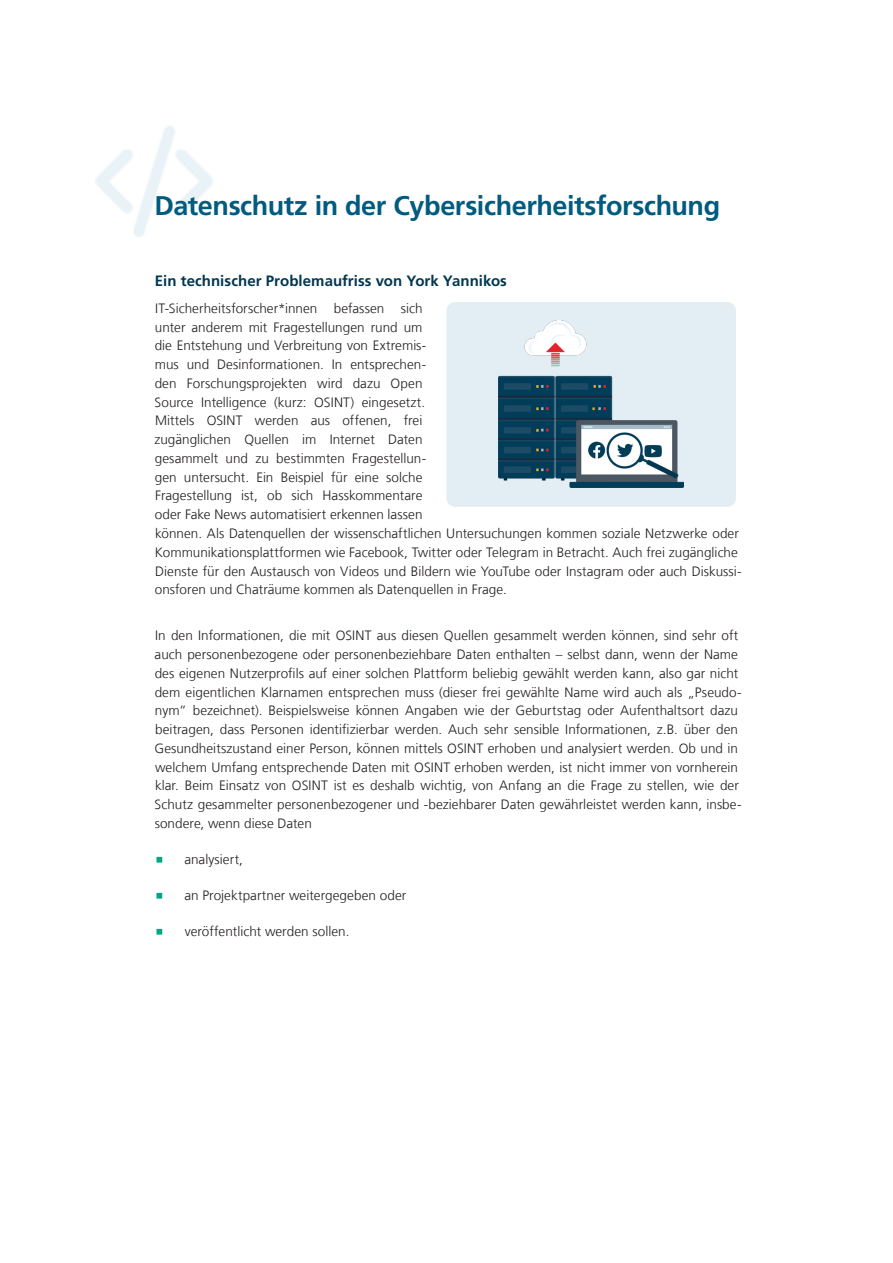
<style>
.page{position:relative;width:893px;height:1263px;background:#fff}
.page>*{position:absolute;margin:0;border:0;box-sizing:border-box;transform-origin:0 0}
.Absatzformat_1{font:700 27px "Frutiger LT Com";letter-spacing:-.015em;color:#005b7f}
.Sub_Ueberschrift_14{font:700 15px "Frutiger LT Com";letter-spacing:.005em;color:#013751}
.Fliesstext_9_12_5_sc{font:300 13.5px/18.8px "Frutiger LT Com";letter-spacing:.005em;color:#231f20}
.Aufzaehlung_9_12_5_s{font:300 13.5px "Frutiger LT Com";letter-spacing:.005em;color:#231f20}
</style>
<div class="page">
<div style="left:446px;top:302px;width:290px;height:205px;background:#e2eef4;border-radius:9px"></div>
<img style="left:95px;top:125px;width:118px;height:111px">
<svg style="left:156px;top:857px;width:7px;height:6px"></svg>
<svg style="left:156px;top:893px;width:7px;height:6px"></svg>
<svg style="left:156px;top:929px;width:7px;height:6px"></svg>
<img style="left:498px;top:320px;width:185px;height:167px">
<p class="Absatzformat_1" style="left:154px;top:190px;width:567px">Datenschutz in der Cybersicherheitsforschung</p>
<p class="Sub_Ueberschrift_14" style="left:155px;top:272px;width:353px">Ein technischer Problemaufriss von York Yannikos</p>
<p class="Fliesstext_9_12_5_sc" style="left:154px;top:299px;width:589px">IT-Sicherheitsforscher*innen befassen sich<br>unter anderem mit Fragestellungen rund um<br>die Entstehung und Verbreitung von Extremis-<br>mus und Desinformationen. In entsprechen-<br>den Forschungsprojekten wird dazu Open<br>Source Intelligence (kurz: OSINT) eingesetzt.<br>Mittels OSINT werden aus offenen, frei<br>zugänglichen Quellen im Internet Daten<br>gesammelt und zu bestimmten Fragestellun-<br>gen untersucht. Ein Beispiel für eine solche<br>Fragestellung ist, ob sich Hasskommentare<br>oder Fake News automatisiert erkennen lassen<br>können. Als Datenquellen der wissenschaftlichen Untersuchungen kommen soziale Netzwerke oder Kommunikationsplattformen wie Facebook, Twitter oder Telegram in Betracht. Auch frei zugängliche Dienste für den Austausch von Videos und Bildern wie YouTube oder Instagram oder auch Diskussi&shy;onsforen und Chaträume kommen als Datenquellen in Frage.</p>
<p class="Fliesstext_9_12_5_sc" style="left:154px;top:626px;width:589px">In den Informationen, die mit OSINT aus diesen Quellen gesammelt werden können, sind sehr oft auch personenbezogene oder personenbeziehbare Daten enthalten – selbst dann, wenn der Name des eigenen Nutzerprofils auf einer solchen Plattform beliebig gewählt werden kann, also gar nicht dem eigentlichen Klarnamen entsprechen muss (dieser frei gewählte Name wird auch als „Pseudo&shy;nym“ bezeichnet). Beispielsweise können Angaben wie der Geburtstag oder Aufenthaltsort dazu beitragen, dass Personen identifizierbar werden. Auch sehr sensible Informationen, z.B. über den Gesundheitszustand einer Person, können mittels OSINT erhoben und analysiert werden. Ob und in welchem Umfang entsprechende Daten mit OSINT erhoben werden, ist nicht immer von vornherein klar. Beim Einsatz von OSINT ist es deshalb wichtig, von Anfang an die Frage zu stellen, wie der Schutz gesammelter personenbezogener und -beziehbarer Daten gewährleistet werden kann, insbe&shy;sondere, wenn diese Daten</p>
<p class="Aufzaehlung_9_12_5_s" style="left:184px;top:851px;width:60px">analysiert,</p>
<p class="Aufzaehlung_9_12_5_s" style="left:184px;top:887px;width:223px">an Projektpartner weitergegeben oder</p>
<p class="Aufzaehlung_9_12_5_s" style="left:185px;top:923px;width:166px">veröffentlicht werden sollen.</p>
</div>
